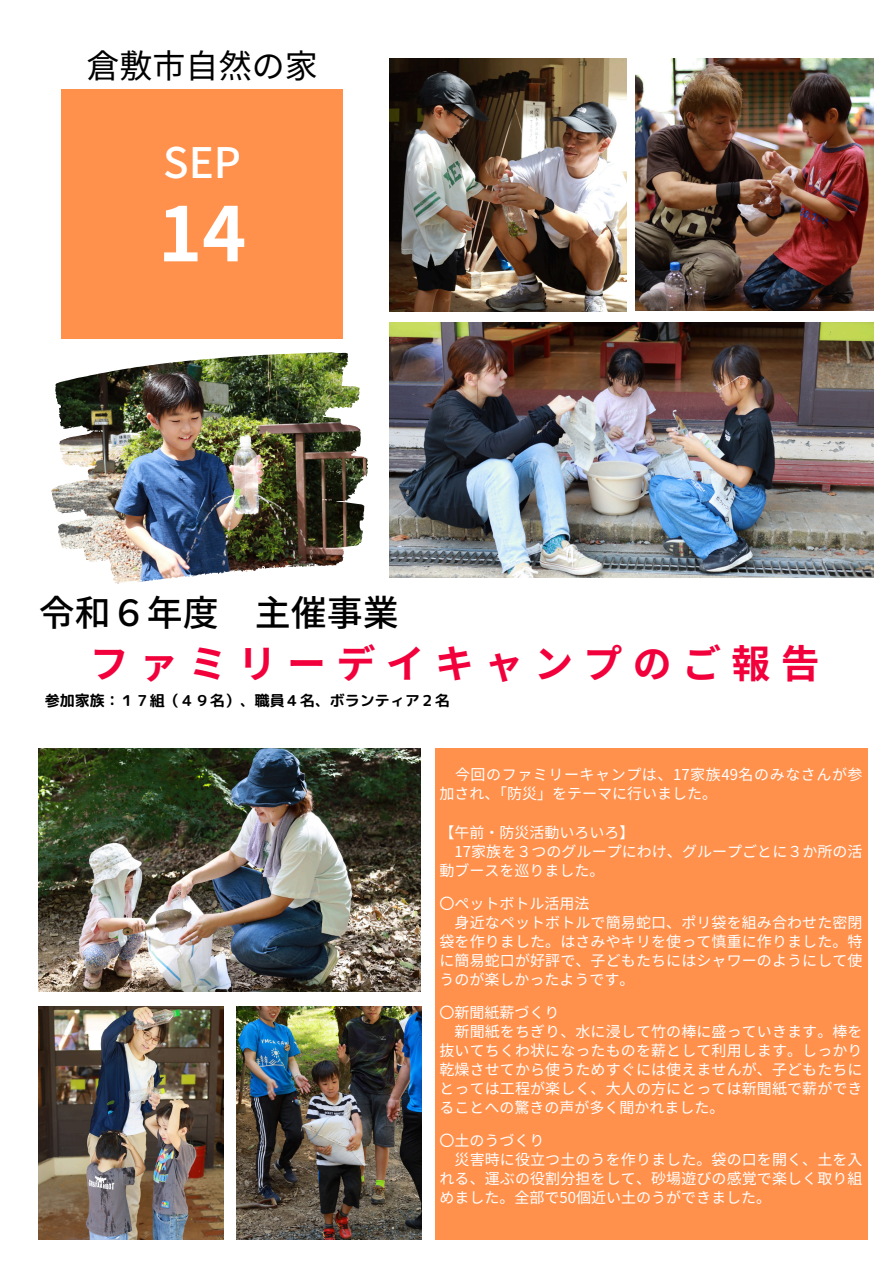
<style>
.page{position:relative;width:894px;height:1264px;background:#fff}
.page>*{position:absolute;margin:0;border:0;box-sizing:border-box;transform-origin:0 0}
.t1{font:700 75px "Noto Sans JP";color:#fff}
.t2{font:500 42px "Noto Sans JP";color:#fff}
.t3{font:700 39px "Noto Sans JP";letter-spacing:.265em;color:#f2003b}
.t4{font:500 36px "Noto Sans JP";color:#000}
.t5{font:33px "Noto Sans JP";color:#000}
.t6{font:15px/19.2px "Noto Sans JP";letter-spacing:.005em;color:#fff;text-align:justify}
.t7{font:15px/19.2px "Noto Sans JP";letter-spacing:.035em;color:#fff}
.t8{font:15px "rounded mplus 1 p bold";color:#000}
</style>
<div class="page">
<img style="left:38px;top:58px;width:836px;height:1182px">
<img style="left:389px;top:58px;width:237px;height:253px">
<div style="left:435px;top:748px;width:431px;height:491px;background:#ff914d"></div>
<img style="left:322px;top:365px;width:46px;height:101px">
<div style="left:62px;top:89px;width:280px;height:250px;background:#ff914d"></div>
<img style="left:39px;top:748px;width:381px;height:243px">
<img style="left:236px;top:1006px;width:185px;height:232px">
<img style="left:39px;top:1006px;width:184px;height:232px">
<img style="left:635px;top:58px;width:237px;height:252px">
<img style="left:389px;top:322px;width:484px;height:255px">
<svg style="left:107px;top:1100px;width:8px;height:5px"></svg>
<p class="t5" style="left:87px;top:40px;width:232px">倉敷市自然の家</p>
<p class="t2" style="left:163px;top:130px;width:79px">SEP</p>
<p class="t1" style="left:158px;top:174px;width:90px">14</p>
<p class="t4" style="left:39px;top:583px;width:362px">令和６年度 主催事業</p>
<p class="t3" style="left:90px;top:632px;width:731px">ファミリーデイキャンプのご報告</p>
<p class="t8" style="left:45px;top:690px;width:406px">参加家族：１７組（４９名）、職員４名、ボランティア２名</p>
<h4 class="t7" style="left:439px;top:764px;width:424px;text-indent:16px">今回のファミリーキャンプは、17家族49名のみなさんが参加され、「防災」をテーマに行いました。</h4>
<h1 class="t6" style="left:439px;top:821px;width:196px">【午前・防災活動いろいろ】</h1>
<p class="t6" style="left:439px;top:840px;width:424px;text-indent:15px">17家族を３つのグループにわけ、グループごとに３か所の活動ブースを巡りました。</p>
<p class="t6" style="left:439px;top:892px;width:151px">〇ペットボトル活用法</p>
<p class="t6" style="left:439px;top:911px;width:424px;text-indent:15px">身近なペットボトルで簡易蛇口、ポリ袋を組み合わせた密閉袋を作りました。はさみやキリを使って慎重に作りました。特に簡易蛇口が好評で、子どもたちにはシャワーのようにして使うのが楽しかったようです。</p>
<p class="t6" style="left:439px;top:1001px;width:121px">〇新聞紙薪づくり</p>
<h3 class="t6" style="left:439px;top:1020px;width:424px;text-indent:15px">新聞紙をちぎり、水に浸して竹の棒に盛っていきます。棒を抜いてちくわ状になったものを薪として利用します。しっかり乾燥させてから使うためすぐには使えませんが、子どもたちにとっては工程が楽しく、大人の方にとっては新聞紙で薪ができることへの驚きの声が多く聞かれました。</h3>
<h2 class="t6" style="left:439px;top:1130px;width:106px">〇土のうづくり</h2>
<h5 class="t6" style="left:439px;top:1149px;width:424px;text-indent:15px">災害時に役立つ土のうを作りました。袋の口を開く、土を入れる、運ぶの役割分担をして、砂場遊びの感覚で楽しく取り組めました。全部で50個近い土のうができました。</h5>
</div>
